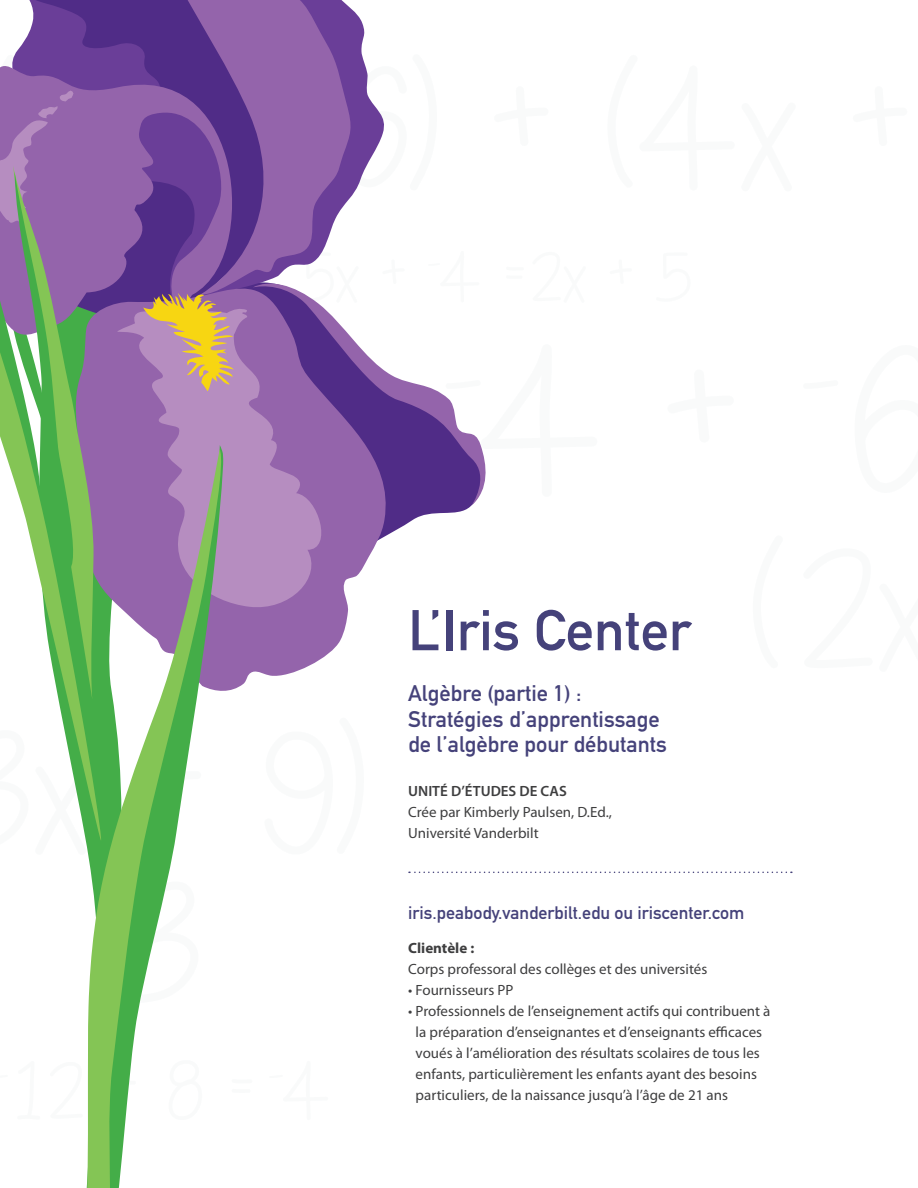
<style>
.page{position:relative;width:918px;height:1188px;background:#fff}
.page>*{position:absolute;margin:0;border:0;box-sizing:border-box;transform-origin:0 0}
.t1{font:56.4px "DIN Mittelschrift Std";color:#45427a}
.t2{font:22.35px/25.5px "DIN Mittelschrift Std";color:#45427a}
.t3{font:17.85px "DIN Mittelschrift Std";color:#45427a}
.t4{font:14.85px/21px "Myriad Pro";color:#3e3e3f}
.s1{font-weight:600}
.s2{font-weight:700}
</style>
<div class="page">
<svg style="left:395px;top:506px;width:76px;height:25px"></svg>
<svg style="left:353px;top:10px;width:31px;height:184px"></svg>
<svg style="left:234px;top:0;width:119px;height:283px;background:#8d63aa"></svg>
<svg style="left:234px;top:283px;width:161px;height:406px;fill:#9464ab"></svg>
<svg style="left:234px;top:307px;width:100px;height:304px;background:#ac82ba"></svg>
<svg style="left:87px;top:700px;width:110px;height:488px"></svg>
<svg style="left:253px;top:279px;width:233px;height:227px"></svg>
<svg style="left:102px;top:0;width:132px;height:700px;background:#8f6e9e"></svg>
<svg style="left:0;top:0;width:102px;height:846px"></svg>
<svg style="left:409px;top:872px;width:383px;height:1px"></svg>
<h1 class="t1" style="left:408px;top:597px;width:284px">L’Iris Center</h1>
<h2 class="t2" style="left:408px;top:681px;width:260px">Algèbre (partie 1) :<br>Stratégies d’apprentissage de l’algèbre pour débutants</h2>
<p class="t4" style="left:408px;top:780px;width:205px"><span class="s1">UNITÉ D’ÉTUDES DE CAS<br></span>Crée par Kimberly Paulsen, D.Ed.,<br>Université Vanderbilt</p>
<p class="t3" style="left:408px;top:902px;width:338px">iris.peabody.vanderbilt.edu ou iriscenter.com</p>
<p class="t4" style="left:408px;top:937px;width:301px"><span class="s2">Clientèle :<br></span>Corps professoral des collèges et des universités</p>
<p class="t4" style="left:408px;top:979px;width:107px">• Fournisseurs PP</p>
<p class="t4" style="left:416px;top:1000px;width:356px;text-indent:-7px">• Professionnels de l’enseignement actifs qui contribuent à la préparation d’enseignantes et d’enseignants efficaces voués à l’amélioration des résultats scolaires de tous les enfants, particulièrement les enfants ayant des besoins particuliers, de la naissance jusqu’à l’âge de 21 ans</p>
</div>
